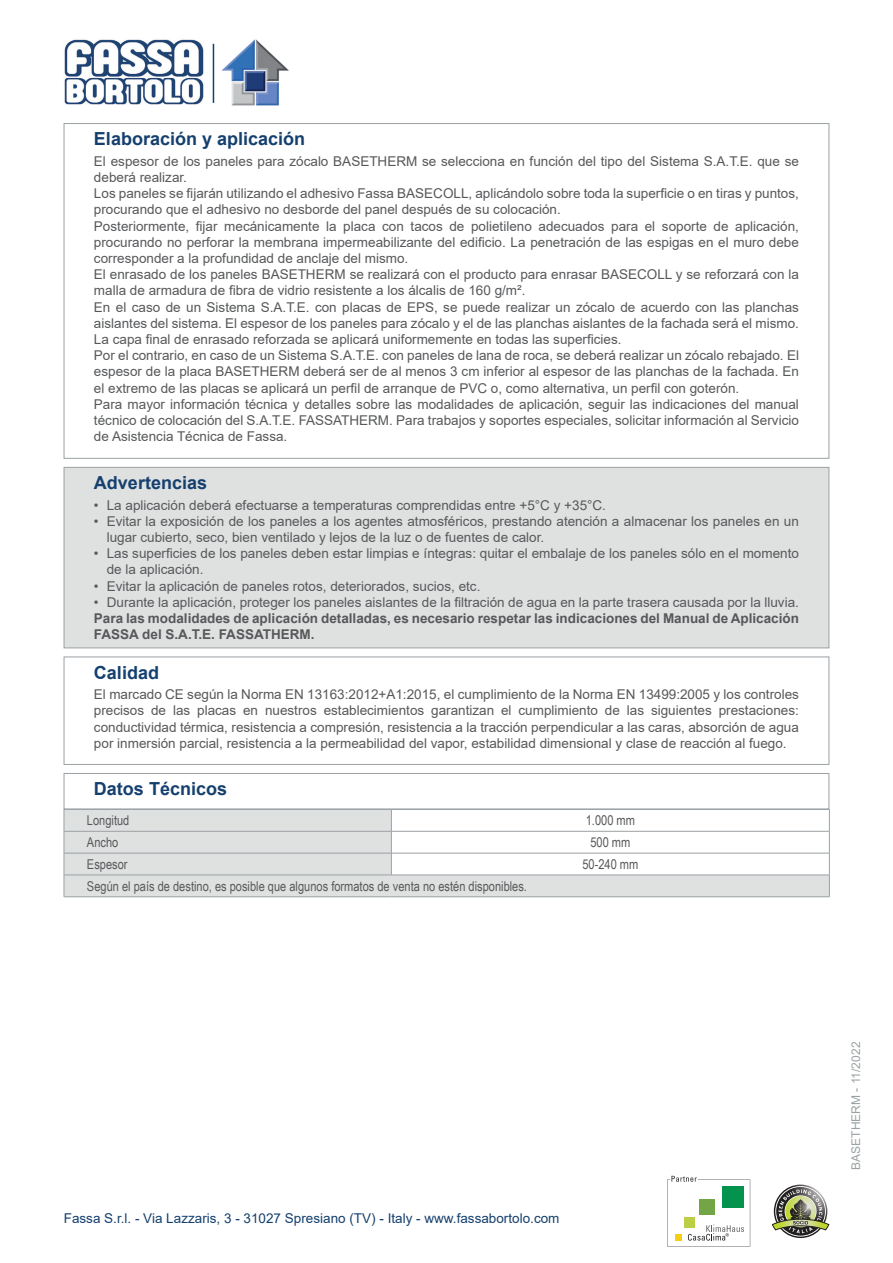
<style>
.page{position:relative;width:893px;height:1263px;background:#fff}
.page>*{position:absolute;margin:0;border:0;box-sizing:border-box;transform-origin:0 0}
.Titolo{font:700 18px "Arial";color:#15406e}
.Lavorazione_e_applic{font:13.5px/16.2px "Arial";color:#57585a;text-align:justify}
.Qualita{font:13.5px/16.2px "Arial";color:#57585a}
.Note{font:700 13.5px/16.2px "Arial";color:#57585a}
.normale_sx{font:13.5px "Arial Narrow";color:#57585a}
.t1{font:13.5px "Arial";color:#15406e}
.normale_centrato{font:13.5px "Arial Narrow";color:#57585a}
.t2{font:12px "Arial";color:#9ba1a4}
</style>
<div class="page">
<div style="left:64px;top:467px;width:765px;height:181px;background:#dfe1e1"></div>
<div style="left:64px;top:467px;width:765px;height:181px;border:1px solid #9ba1a4"></div>
<div style="left:64px;top:657px;width:765px;height:108px;border:1px solid #9ba1a4"></div>
<div style="left:64px;top:773px;width:765px;height:36px;border:1px solid #9ba1a4"></div>
<svg style="left:65px;top:810px;width:764px;height:86px;fill:#dfe1e1"></svg>
<hr style="left:64px;top:809px;width:327px;height:1px;background:#9ba1a4">
<hr style="left:391px;top:809px;width:439px;height:1px;background:#9ba1a4">
<hr style="left:64px;top:831px;width:327px;height:1px;background:#9ba1a4">
<hr style="left:391px;top:831px;width:439px;height:1px;background:#9ba1a4">
<hr style="left:64px;top:853px;width:327px;height:1px;background:#9ba1a4">
<hr style="left:391px;top:853px;width:439px;height:1px;background:#9ba1a4">
<svg style="left:391px;top:810px;width:1px;height:65px"></svg>
<hr style="left:64px;top:875px;width:327px;height:1px;background:#9ba1a4">
<svg style="left:64px;top:810px;width:1px;height:86px"></svg>
<hr style="left:391px;top:875px;width:439px;height:1px;background:#9ba1a4">
<svg style="left:829px;top:810px;width:1px;height:86px"></svg>
<hr style="left:64px;top:896px;width:327px;height:1px;background:#9ba1a4">
<hr style="left:391px;top:896px;width:439px;height:1px;background:#9ba1a4">
<svg style="left:667px;top:1176px;width:83px;height:71px"></svg>
<svg style="left:772px;top:1186px;width:57px;height:50px"></svg>
<img style="left:64px;top:39px;width:140px;height:66px">
<hr style="left:213px;top:44px;width:1px;height:59px;background:#15406e">
<img style="left:221px;top:39px;width:68px;height:67px">
<p class="Titolo" style="left:94px;top:126px;width:213px">Elaboración y aplicación</p>
<p class="Lavorazione_e_applic" style="left:94px;top:153px;width:706px">El espesor de los paneles para zócalo BASETHERM se selecciona en función del tipo del Sistema S.A.T.E. que se deberá realizar.</p>
<p class="Lavorazione_e_applic" style="left:94px;top:185px;width:706px">Los paneles se fijarán utilizando el adhesivo Fassa BASECOLL, aplicándolo sobre toda la superficie o en tiras y puntos, procurando que el adhesivo no desborde del panel después de su colocación.</p>
<p class="Lavorazione_e_applic" style="left:94px;top:218px;width:706px">Posteriormente, fijar mecánicamente la placa con tacos de polietileno adecuados para el soporte de aplicación, procurando no perforar la membrana impermeabilizante del edificio. La penetración de las espigas en el muro debe corresponder a la profundidad de anclaje del mismo.</p>
<p class="Lavorazione_e_applic" style="left:94px;top:266px;width:706px">El enrasado de los paneles BASETHERM se realizará con el producto para enrasar BASECOLL y se reforzará con la malla de armadura de fibra de vidrio resistente a los álcalis de 160 g/m².</p>
<p class="Lavorazione_e_applic" style="left:94px;top:299px;width:706px">En el caso de un Sistema S.A.T.E. con placas de EPS, se puede realizar un zócalo de acuerdo con las planchas aislantes del sistema. El espesor de los paneles para zócalo y el de las planchas aislantes de la fachada será el mismo.<br>La capa final de enrasado reforzada se aplicará uniformemente en todas las superficies.</p>
<p class="Lavorazione_e_applic" style="left:94px;top:347px;width:706px">Por el contrario, en caso de un Sistema S.A.T.E. con paneles de lana de roca, se deberá realizar un zócalo rebajado. El espesor de la placa BASETHERM deberá ser de al menos 3 cm inferior al espesor de las planchas de la fachada. En el extremo de las placas se aplicará un perfil de arranque de PVC o, como alternativa, un perfil con goterón.</p>
<p class="Lavorazione_e_applic" style="left:94px;top:396px;width:706px">Para mayor información técnica y detalles sobre las modalidades de aplicación, seguir las indicaciones del manual técnico de colocación del S.A.T.E. FASSATHERM. Para trabajos y soportes especiales, solicitar información al Servicio de Asistencia Técnica de Fassa.</p>
<p class="Titolo" style="left:94px;top:470px;width:115px">Advertencias</p>
<p class="Qualita" style="left:94px;top:497px;width:514px">• La aplicación deberá efectuarse a temperaturas comprendidas entre +5°C y +35°C.</p>
<p class="Qualita" style="left:107px;top:513px;width:694px;text-indent:-13px">• Evitar la exposición de los paneles a los agentes atmosféricos, prestando atención a almacenar los paneles en un lugar cubierto, seco, bien ventilado y lejos de la luz o de fuentes de calor.</p>
<p class="Qualita" style="left:107px;top:545px;width:694px;text-indent:-13px">• Las superficies de los paneles deben estar limpias e íntegras: quitar el embalaje de los paneles sólo en el momento de la aplicación.</p>
<p class="Qualita" style="left:94px;top:578px;width:388px">• Evitar la aplicación de paneles rotos, deteriorados, sucios, etc.</p>
<p class="Qualita" style="left:94px;top:594px;width:706px">• Durante la aplicación, proteger los paneles aislantes de la filtración de agua en la parte trasera causada por la lluvia.</p>
<p class="Note" style="left:94px;top:610px;width:706px">Para las modalidades de aplicación detalladas, es necesario respetar las indicaciones del Manual de Aplicación<br>FASSA del S.A.T.E. FASSATHERM.</p>
<p class="Titolo" style="left:94px;top:660px;width:67px">Calidad</p>
<p class="Qualita" style="left:94px;top:686px;width:706px;text-align:justify">El marcado CE según la Norma EN 13163:2012+A1:2015, el cumplimiento de la Norma EN 13499:2005 y los controles precisos de las placas en nuestros establecimientos garantizan el cumplimiento de las siguientes prestaciones: conductividad térmica, resistencia a compresión, resistencia a la tracción perpendicular a las caras, absorción de agua por inmersión parcial, resistencia a la permeabilidad del vapor, estabilidad dimensional y clase de reacción al fuego.</p>
<p class="Titolo" style="left:94px;top:776px;width:135px">Datos Técnicos</p>
<p class="normale_sx" style="left:87px;top:811px;width:44px">Longitud</p>
<p class="normale_centrato" style="left:586px;top:811px;width:51px">1.000 mm</p>
<p class="normale_sx" style="left:87px;top:832px;width:33px">Ancho</p>
<p class="normale_centrato" style="left:590px;top:832px;width:41px">500 mm</p>
<p class="normale_sx" style="left:87px;top:854px;width:42px">Espesor</p>
<p class="normale_centrato" style="left:582px;top:854px;width:57px">50-240 mm</p>
<p class="normale_sx" style="left:87px;top:876px;width:442px">Según el país de destino, es posible que algunos formatos de venta no estén disponibles.</p>
<p class="t1" style="left:64px;top:1208px;width:497px">Fassa S.r.l. - Via Lazzaris, 3 - 31027 Spresiano (TV) - Italy - www.fassabortolo.com</p>
<p class="t2" style="left:848px;top:1170px;width:129px;rotate:-90deg">BASETHERM - 11/2022</p>
</div>
